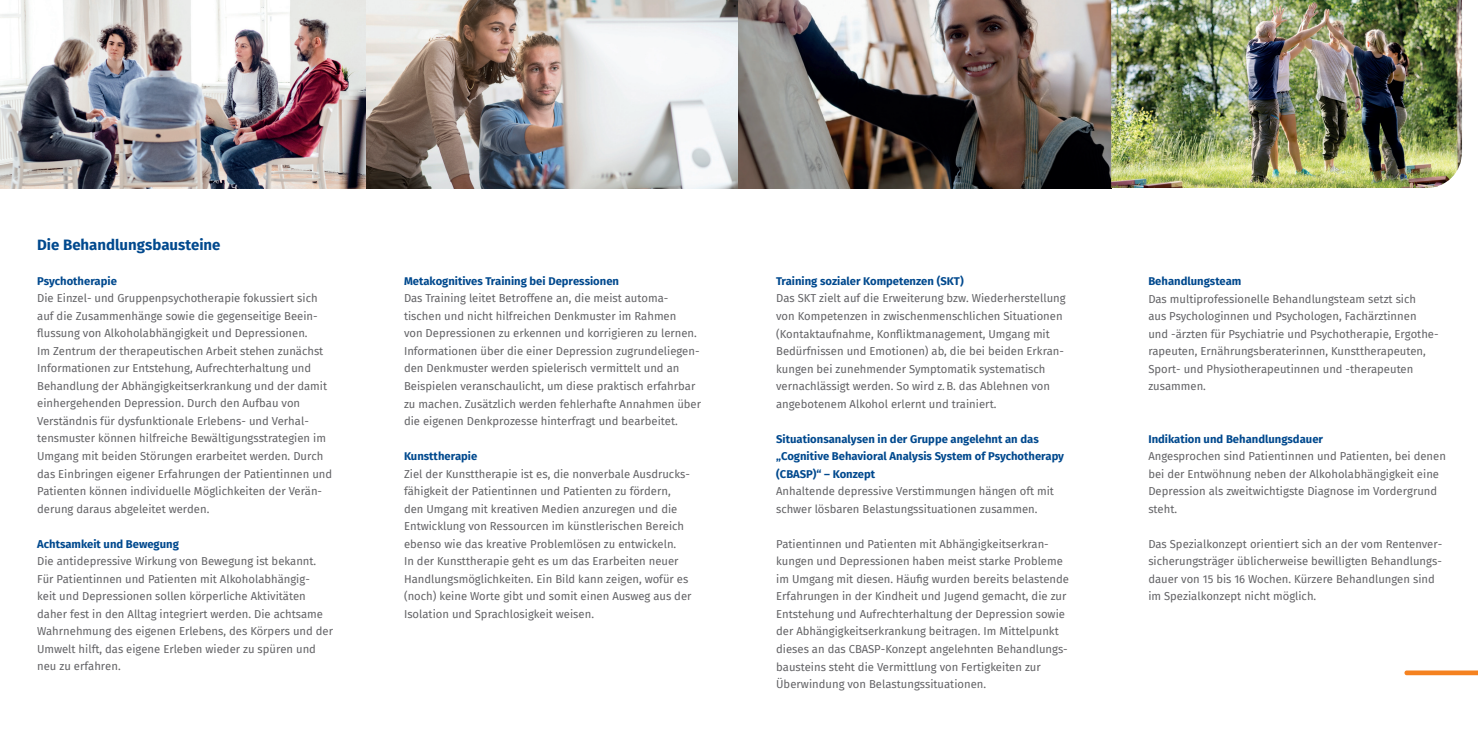
<style>
.page{position:relative;width:1478px;height:745px;background:#fff}
.page>*{position:absolute;margin:0;border:0;box-sizing:border-box;transform-origin:0 0}
.t1{font:700 15px "Fira Sans";color:#01498e}
.t2{font:11.25px/17.5px "Fira Sans";color:#636366}
.t3{font:700 11.25px/17.5px "Fira Sans";color:#01498e}
</style>
<div class="page">
<img style="left:0;top:0;width:1462px;height:188px">
<svg style="left:1404px;top:670px;width:74px;height:4px"></svg>
<h1 class="t1" style="left:37px;top:232px;width:185px">Die Behandlungsbausteine</h1>
<p class="t3" style="left:37px;top:271px;width:81px">Psychotherapie</p>
<p class="t2" style="left:37px;top:289px;width:296px">Die Einzel- und Gruppenpsychotherapie fokussiert sich auf die Zusammenhänge sowie die gegenseitige Beein&shy;flussung von Alkoholabhängigkeit und Depressionen.<br>Im Zentrum der therapeutischen Arbeit stehen zunächst Informationen zur Entstehung, Aufrechterhaltung und Behandlung der Abhängigkeitserkrankung und der damit einhergehenden Depression. Durch den Aufbau von Verständnis für dysfunktionale Erlebens- und Verhal&shy;tensmuster können hilfreiche Bewältigungsstrategien im Umgang mit beiden Störungen erarbeitet werden. Durch das Einbringen eigener Erfahrungen der Patientinnen und Patienten können individuelle Möglichkeiten der Verän&shy;derung daraus abgeleitet werden.</p>
<p class="t3" style="left:37px;top:534px;width:143px">Achtsamkeit und Bewegung</p>
<p class="t2" style="left:37px;top:552px;width:297px">Die antidepressive Wirkung von Bewegung ist bekannt.<br>Für Patientinnen und Patienten mit Alkoholabhängig-<br>keit und Depressionen sollen körperliche Aktivitäten daher fest in den Alltag integriert werden. Die achtsame Wahrnehmung des eigenen Erlebens, des Körpers und der Umwelt hilft, das eigene Erleben wieder zu spüren und neu zu erfahren.</p>
<p class="t3" style="left:404px;top:271px;width:216px">Metakognitives Training bei Depressionen</p>
<p class="t2" style="left:404px;top:289px;width:299px">Das Training leitet Betroffene an, die meist automa&shy;tischen und nicht hilfreichen Denkmuster im Rahmen<br>von Depressionen zu erkennen und korrigieren zu lernen.<br>Informationen über die einer Depression zugrundeliegen&shy;den Denkmuster werden spielerisch vermittelt und an Beispielen veranschaulicht, um diese praktisch erfahrbar zu machen. Zusätzlich werden fehlerhafte Annahmen über die eigenen Denkprozesse hinterfragt und bearbeitet.</p>
<p class="t3" style="left:404px;top:446px;width:75px">Kunsttherapie</p>
<p class="t2" style="left:404px;top:464px;width:289px">Ziel der Kunsttherapie ist es, die nonverbale Ausdrucks&shy;fähigkeit der Patientinnen und Patienten zu fördern, den Umgang mit kreativen Medien anzuregen und die Entwicklung von Ressourcen im künstlerischen Bereich ebenso wie das kreative Problemlösen zu entwickeln.<br>In der Kunsttherapie geht es um das Erarbeiten neuer Handlungsmöglichkeiten. Ein Bild kann zeigen, wofür es (noch) keine Worte gibt und somit einen Ausweg aus der Isolation und Sprachlosigkeit weisen.</p>
<p class="t3" style="left:776px;top:271px;width:189px">Training sozialer Kompetenzen (SKT)</p>
<p class="t2" style="left:776px;top:289px;width:291px">Das SKT zielt auf die Erweiterung bzw. Wiederherstellung von Kompetenzen in zwischenmenschlichen Situationen (Kontaktaufnahme, Konfliktmanagement, Umgang mit Bedürfnissen und Emotionen) ab, die bei beiden Erkran&shy;kungen bei zunehmender Symptomatik systematisch vernachlässigt werden. So wird z.B. das Ablehnen von angebotenem Alkohol erlernt und trainiert.</p>
<p class="t3" style="left:776px;top:429px;width:289px">Situationsanalysen in der Gruppe angelehnt an das „Cognitive Behavioral Analysis System of Psychotherapy (CBASP)“ – Konzept</p>
<p class="t2" style="left:776px;top:482px;width:279px">Anhaltende depressive Verstimmungen hängen oft mit schwer lösbaren Belastungssituationen zusammen.</p>
<p class="t2" style="left:776px;top:534px;width:294px">Patientinnen und Patienten mit Abhängigkeitserkran&shy;kungen und Depressionen haben meist starke Probleme im Umgang mit diesen. Häufig wurden bereits belastende Erfahrungen in der Kindheit und Jugend gemacht, die zur Entstehung und Aufrechterhaltung der Depression sowie der Abhängigkeitserkrankung beitragen. Im Mittelpunkt dieses an das CBASP-Konzept angelehnten Behandlungs&shy;bausteins steht die Vermittlung von Fertigkeiten zur Überwindung von Belastungssituationen.</p>
<p class="t3" style="left:1148px;top:271px;width:95px">Behandlungsteam</p>
<p class="t2" style="left:1148px;top:289px;width:292px">Das multiprofessionelle Behandlungsteam setzt sich<br>aus Psychologinnen und Psychologen, Fachärztinnen und -ärzten für Psychiatrie und Psychotherapie, Ergothe&shy;rapeuten, Ernährungsberaterinnen, Kunsttherapeuten, Sport- und Physiotherapeutinnen und -therapeuten zusammen.</p>
<p class="t3" style="left:1148px;top:429px;width:176px">Indikation und Behandlungsdauer</p>
<p class="t2" style="left:1148px;top:447px;width:299px">Angesprochen sind Patientinnen und Patienten, bei denen bei der Entwöhnung neben der Alkoholabhängigkeit eine Depression als zweitwichtigste Diagnose im Vordergrund steht.</p>
<p class="t2" style="left:1148px;top:534px;width:296px">Das Spezialkonzept orientiert sich an der vom Rentenver&shy;sicherungsträger üblicherweise bewilligten Behandlungs&shy;dauer von 15 bis 16 Wochen. Kürzere Behandlungen sind im Spezialkonzept nicht möglich.</p>
</div>
